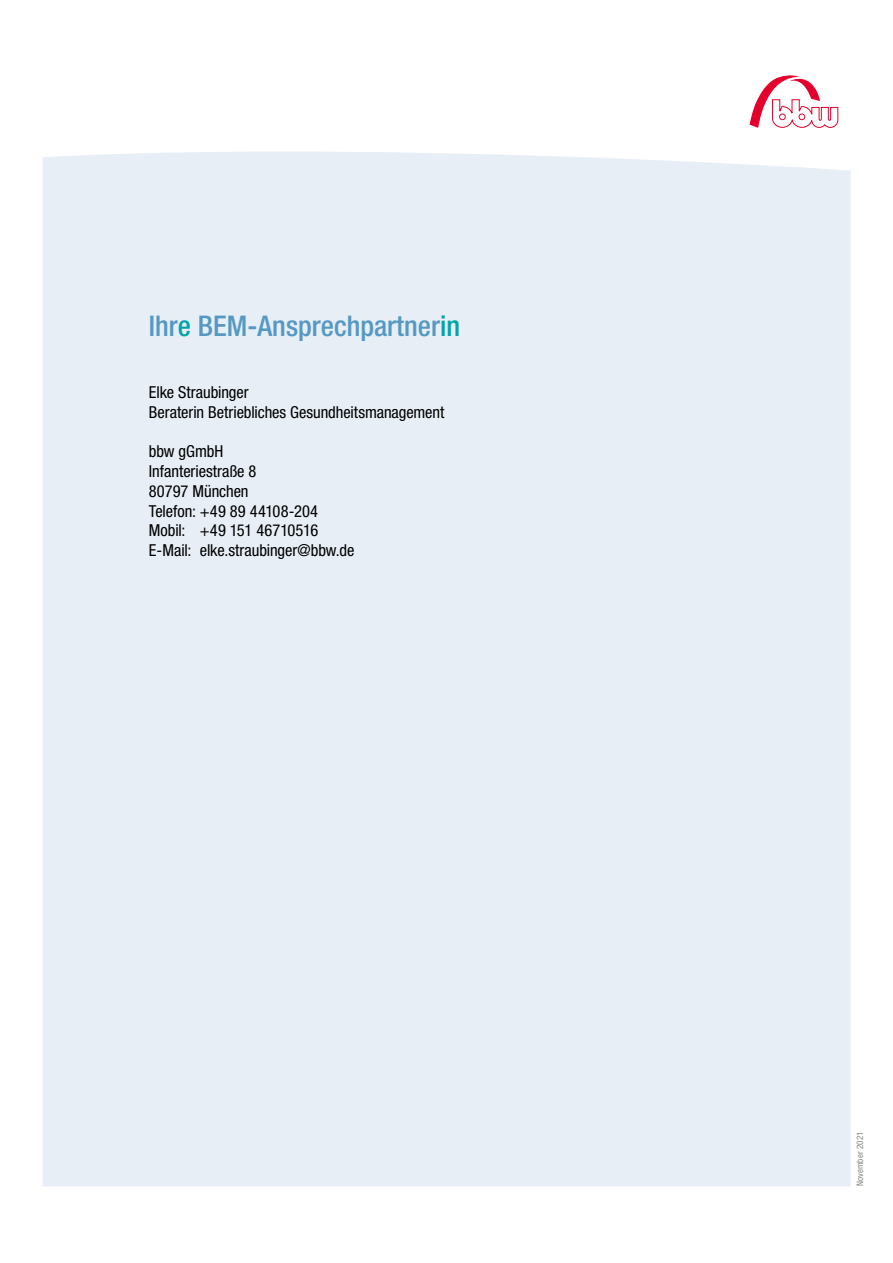
<style>
.page{position:relative;width:893px;height:1263px;background:#fff}
.page>*{position:absolute;margin:0;border:0;box-sizing:border-box;transform-origin:0 0}
.t1{font:500 condensed 28.5px "Bfz";color:#5599c2}
.t2{font:condensed 16.5px/19.8px "Bfz";letter-spacing:-.005em;color:#000}
.t3{font:condensed 9px "Bfz";letter-spacing:.015em;color:#878786}
.s1{color:#00a5aa}
</style>
<div class="page">
<div style="left:43px;top:151px;width:808px;height:1035px;background:#e7eef6"></div>
<svg style="left:750px;top:75px;width:89px;height:53px"></svg>
<h1 class="t1" style="left:149px;top:309px;width:313px">Ihr<span class="s1">e</span> BEM-Ansprechpartner<span class="s1">in</span></h1>
<p class="t2" style="left:149px;top:382px;width:297px">Elke Straubinger<br>Beraterin Betriebliches Gesundheitsmanagement</p>
<p class="t2" style="left:149px;top:441px;width:207px">bbw gGmbH<br>Infanteriestraße 8<br>80797 München<br>Telefon: +49 89 44108-204<br>Mobil: +49 151 46710516<br>E-Mail: elke.straubinger@bbw.de</p>
<p class="t3" style="left:855px;top:1186px;width:57px;rotate:-90deg">November 2021</p>
</div>
